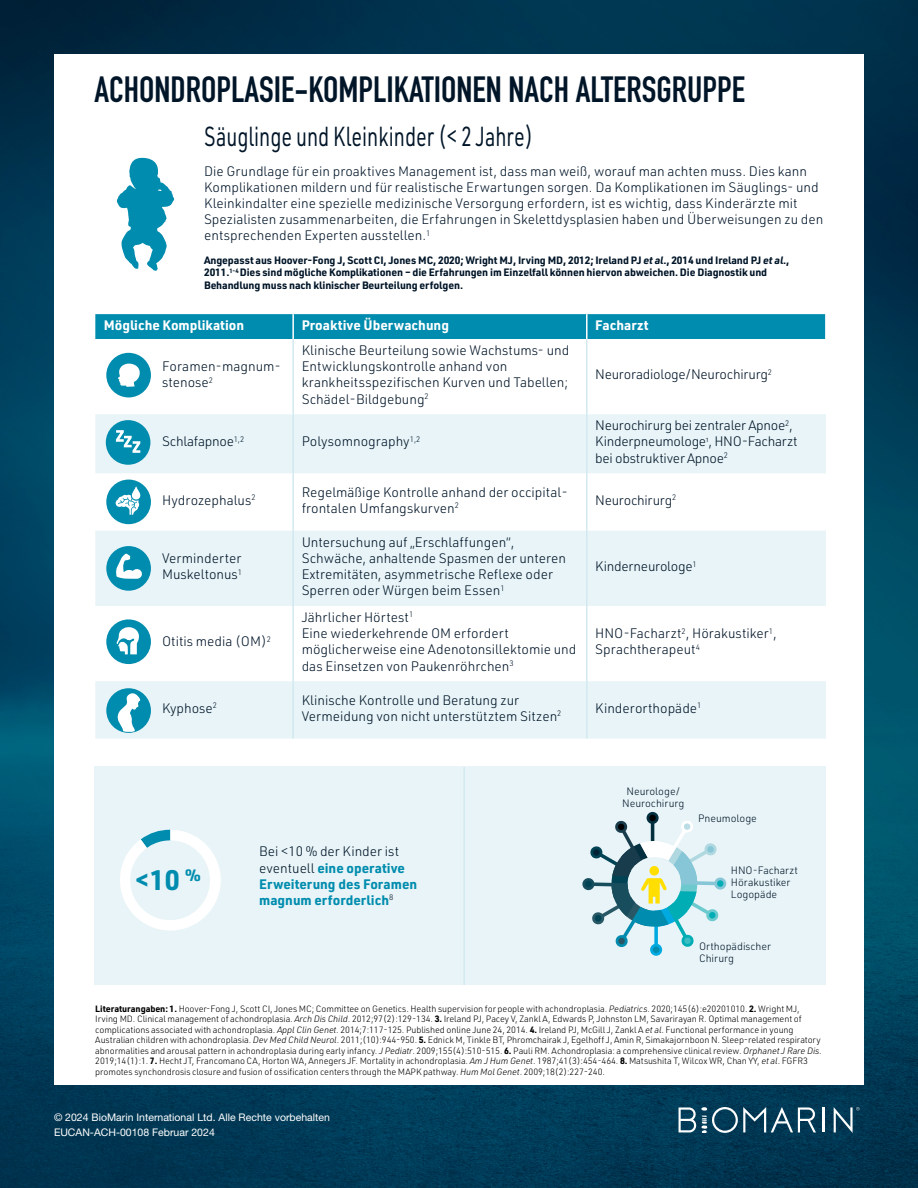
<style>
.page{position:relative;width:918px;height:1188px;background:#fff}
.page>*{position:absolute;margin:0;border:0;box-sizing:border-box;transform-origin:0 0}
.t1{font:700 36px "DIN Condensed";color:#001528}
.t2{font:700 27.75px "URWDIN";color:#008cae}
.t3{font:27px "URWDIN";color:#001528;scale:.73 1}
.t4{font:300 13.5px/16.2px "URWDIN";color:#001528}
.t5{font:300 13.5px/16.2px "URWDIN";letter-spacing:-.02em;color:#001528}
.t6{font:700 13.5px/16.2px "URWDIN";color:#008cae}
.t7{font:700 13.5px "URWDIN";color:#fff}
.t8{font:700 10.5px/12.6px "URWDIN";letter-spacing:-.01em;color:#001528}
.t9{font:300 10.5px/12px "URWDIN";color:#001528}
.t10{font:10.5px/15px "Helvetica Neue LT Pro";color:#fff}
.t11{font:300 9px/10.5px "URWDIN";letter-spacing:-.01em;color:#000}
.s1{font-style:italic}
.s2{font-weight:300;color:#001528}
.s3{font-weight:700}
</style>
<div class="page">
<img style="left:0;top:0;width:918px;height:1188px">
<div style="left:54px;top:54px;width:810px;height:1030px;background:#fff"></div>
<hr style="left:823px;top:1107px;width:2px;height:25px;background:#fff">
<svg style="left:834px;top:1107px;width:26px;height:26px"></svg>
<svg style="left:679px;top:1107px;width:137px;height:26px;background:#3d687d"></svg>
<div style="left:94px;top:767px;width:732px;height:218px;background:#e8f4f7"></div>
<svg style="left:117px;top:157px;width:58px;height:114px"></svg>
<svg style="left:120px;top:830px;width:101px;height:101px"></svg>
<div style="left:130px;top:840px;width:80px;height:80px;background:#e8f4f7;border-radius:50%"></div>
<hr style="left:463px;top:767px;width:2px;height:218px;background:#008cae">
<div style="left:95px;top:314px;width:730px;height:25px;background:#008cae"></div>
<svg style="left:95px;top:414px;width:730px;height:325px;fill:#e8f4f7"></svg>
<hr style="left:292px;top:314px;width:2px;height:25px;background:#fff">
<hr style="left:586px;top:314px;width:2px;height:25px;background:#fff">
<hr style="left:292px;top:339px;width:2px;height:75px;background:#d1e9ef">
<hr style="left:586px;top:339px;width:2px;height:75px;background:#d1e9ef">
<hr style="left:292px;top:414px;width:2px;height:59px;background:#d1e9ef">
<hr style="left:586px;top:414px;width:2px;height:59px;background:#d1e9ef">
<hr style="left:824px;top:414px;width:2px;height:59px;background:#e8f4f7">
<hr style="left:292px;top:473px;width:2px;height:58px;background:#d1e9ef">
<hr style="left:586px;top:473px;width:2px;height:58px;background:#d1e9ef">
<hr style="left:292px;top:531px;width:2px;height:75px;background:#d1e9ef">
<hr style="left:586px;top:531px;width:2px;height:75px;background:#d1e9ef">
<hr style="left:824px;top:531px;width:2px;height:75px;background:#e8f4f7">
<hr style="left:292px;top:606px;width:2px;height:75px;background:#d1e9ef">
<hr style="left:586px;top:606px;width:2px;height:75px;background:#d1e9ef">
<hr style="left:292px;top:681px;width:2px;height:58px;background:#d1e9ef">
<hr style="left:586px;top:681px;width:2px;height:58px;background:#d1e9ef">
<hr style="left:824px;top:681px;width:2px;height:58px;background:#e8f4f7">
<div style="left:106px;top:353px;width:45px;height:44px;background:#008cae;border-radius:50%"></div>
<svg style="left:118px;top:363px;width:22px;height:24px"></svg>
<div style="left:106px;top:546px;width:45px;height:45px;background:#008cae;border-radius:50%"></div>
<svg style="left:116px;top:554px;width:26px;height:25px"></svg>
<div style="left:106px;top:619px;width:45px;height:45px;background:#008cae;border-radius:50%"></div>
<svg style="left:117px;top:627px;width:22px;height:27px"></svg>
<div style="left:106px;top:688px;width:45px;height:45px;background:#008cae;border-radius:50%"></div>
<svg style="left:117px;top:693px;width:23px;height:39px"></svg>
<div style="left:106px;top:480px;width:45px;height:44px;background:#008cae;border-radius:50%"></div>
<svg style="left:115px;top:486px;width:26px;height:29px"></svg>
<div style="left:106px;top:420px;width:44px;height:45px;background:#008cae;border-radius:50%"></div>
<svg style="left:116px;top:430px;width:24px;height:23px"></svg>
<svg style="left:582px;top:812px;width:144px;height:144px"></svg>
<h1 class="t1" style="left:94px;top:66px;width:652px">ACHONDROPLASIE-KOMPLIKATIONEN NACH ALTERSGRUPPE</h1>
<h3 class="t3" style="left:204px;top:119px;width:453px">Säuglinge und Kleinkinder (&lt; 2 Jahre)</h3>
<p class="t4" style="left:204px;top:162px;width:621px">Die Grundlage für ein proaktives Management ist, dass man weiß, worauf man achten muss. Dies kann Komplikationen mildern und für realistische Erwartungen sorgen. Da Komplikationen im Säuglings- und Kleinkindalter eine spezielle medizinische Versorgung erfordern, ist es wichtig, dass Kinderärzte mit Spezialisten zusammenarbeiten, die Erfahrungen in Skelettdysplasien haben und Überweisungen zu den entsprechenden Experten ausstellen.<sup>1</sup></p>
<p class="t8" style="left:204px;top:253px;width:587px">Angepasst aus Hoover-Fong J, Scott CI, Jones MC, 2020; Wright MJ, Irving MD, 2012; Ireland PJ <span class="s1">et al</span>., 2014 und Ireland PJ <span class="s1">et al</span>.,<br>2011.<sup>1-4</sup> Dies sind mögliche Komplikationen – die Erfahrungen im Einzelfall können hiervon abweichen. Die Diagnostik und<br>Behandlung muss nach klinischer Beurteilung erfolgen.</p>
<h3 class="t7" style="left:104px;top:316px;width:142px">Mögliche Komplikation</h3>
<h3 class="t7" style="left:302px;top:316px;width:149px">Proaktive Überwachung</h3>
<h3 class="t7" style="left:595px;top:316px;width:55px">Facharzt</h3>
<h3 class="t4" style="left:162px;top:358px;width:120px">Foramen-magnum&shy;stenose<sup>2</sup></h3>
<h3 class="t4" style="left:302px;top:342px;width:269px">Klinische Beurteilung sowie Wachstums- und Entwicklungskontrolle anhand von krankheitsspezifischen Kurven und Tabellen; Schädel-Bildgebung<sup>2</sup></h3>
<h3 class="t5" style="left:595px;top:366px;width:178px">Neuroradiologe/Neurochirurg<sup>2</sup></h3>
<h3 class="t5" style="left:162px;top:433px;width:84px">Schlafapnoe<sup>1,2</sup></h3>
<h3 class="t4" style="left:302px;top:433px;width:120px">Polysomnography<sup>1,2</sup></h3>
<h3 class="t5" style="left:595px;top:417px;width:204px">Neurochirurg bei zentraler Apnoe<sup>2</sup>,<br>Kinderpneumologe<sup>1</sup>, HNO-Facharzt bei obstruktiver Apnoe<sup>2</sup></h3>
<h3 class="t4" style="left:162px;top:491px;width:95px">Hydrozephalus<sup>2</sup></h3>
<h3 class="t4" style="left:302px;top:483px;width:268px">Regelmäßige Kontrolle anhand der occipital&shy;frontalen Umfangskurven<sup>2</sup></h3>
<h3 class="t5" style="left:595px;top:491px;width:83px">Neurochirurg<sup>2</sup></h3>
<h3 class="t4" style="left:162px;top:550px;width:82px">Verminderter<br>Muskeltonus<sup>1</sup></h3>
<h3 class="t4" style="left:302px;top:533px;width:266px">Untersuchung auf „Erschlaffungen“, Schwäche, anhaltende Spasmen der unteren Extremitäten, asymmetrische Reflexe oder Sperren oder Würgen beim Essen<sup>1</sup></h3>
<h3 class="t5" style="left:595px;top:558px;width:103px">Kinderneurologe<sup>1</sup></h3>
<h3 class="t4" style="left:162px;top:633px;width:111px">Otitis media (OM)<sup>2</sup></h3>
<h3 class="t4" style="left:302px;top:609px;width:276px">Jährlicher Hörtest<sup>1<br></sup>Eine wiederkehrende OM erfordert möglicherweise eine Adenotonsillektomie und das Einsetzen von Paukenröhrchen<sup>3</sup></h3>
<h3 class="t4" style="left:595px;top:625px;width:183px">HNO-Facharzt<sup>2</sup>, Hörakustiker<sup>1</sup>,<br>Sprachtherapeut<sup>4</sup></h3>
<h3 class="t4" style="left:162px;top:699px;width:57px">Kyphose<sup>2</sup></h3>
<h3 class="t4" style="left:302px;top:691px;width:261px">Klinische Kontrolle und Beratung zur<br>Vermeidung von nicht unterstütztem Sitzen<sup>2</sup></h3>
<h3 class="t4" style="left:595px;top:699px;width:108px">Kinderorthopäde<sup>1</sup></h3>
<h2 class="t2" style="left:135px;top:861px;width:68px">&lt;10 <sup>%</sup></h2>
<h3 class="t6" style="left:259px;top:843px;width:160px"><span class="s2">Bei &lt;10 % der Kinder ist eventuell</span> eine operative<br>Erweiterung des Foramen magnum erforderlich<sup>8</sup></h3>
<p class="t9" style="left:622px;top:785px;width:64px;text-align:center">Neurologe/<br>Neurochirurg</p>
<p class="t9" style="left:698px;top:812px;width:60px">Pneumologe</p>
<p class="t9" style="left:731px;top:864px;width:69px">HNO-Facharzt<br>Hörakustiker<br>Logopäde</p>
<p class="t9" style="left:699px;top:940px;width:74px">Orthopädischer<br>Chirurg</p>
<p class="t11" style="left:95px;top:1003px;width:728px"><span class="s3">Literaturangaben: 1.</span> Hoover-Fong J, Scott CI, Jones MC; Committee on Genetics. Health supervision for people with achondroplasia. <span class="s1">Pediatrics</span>. 2020;145(6):e20201010. <span class="s3">2.</span> Wright MJ, Irving MD. Clinical management of achondroplasia. <span class="s1">Arch Dis Child</span>. 2012;97(2):129-134. <span class="s3">3.</span> Ireland PJ, Pacey V, Zankl A, Edwards P, Johnston LM, Savarirayan R. Optimal management of complications associated with achondroplasia. <span class="s1">Appl Clin Genet.</span> 2014;7:117-125. Published online June 24, 2014. <span class="s3">4.</span> Ireland PJ, McGill J, Zankl A <span class="s1">et al</span>. Functional performance in young Australian children with achondroplasia. <span class="s1">Dev Med Child Neurol</span>. 2011;(10):944-950. <span class="s3">5.</span> Ednick M, Tinkle BT, Phromchairak J, Egelhoff J, Amin R, Simakajornboon N. Sleep-related respiratory abnormalities and arousal pattern in achondroplasia during early infancy. <span class="s1">J Pediatr</span>. 2009;155(4):510-515. <span class="s3">6.</span> Pauli RM. Achondroplasia: a comprehensive clinical review. <span class="s1">Orphanet J Rare Dis</span>.<br>2019;14(1):1. <span class="s3">7.</span> Hecht JT, Francomano CA, Horton WA, Annegers JF. Mortality in achondroplasia. <span class="s1">Am J Hum Genet</span>. 1987;41(3):454-464. <span class="s3">8.</span> Matsushita T, Wilcox WR, Chan YY, <span class="s1">et al</span>. FGFR3 promotes synchondrosis closure and fusion of ossification centers through the MAPK pathway. <span class="s1">Hum Mol Genet</span>. 2009;18(2):227-240.</p>
<p class="t10" style="left:54px;top:1109px;width:278px">© 2024 BioMarin International Ltd. Alle Rechte vorbehalten<br>EUCAN-ACH-00108 Februar 2024</p>
</div>
